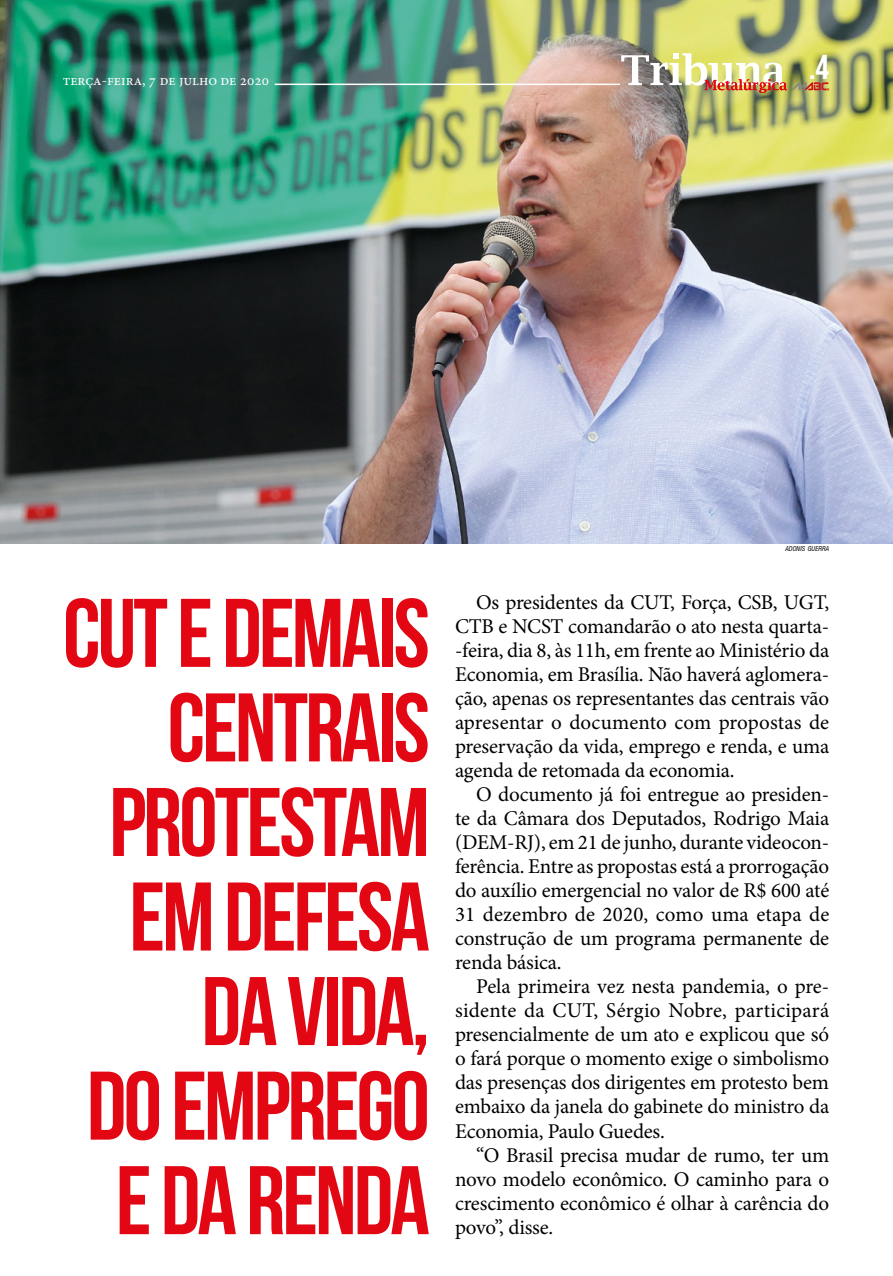
<style>
.page{position:relative;width:893px;height:1276px;background:#fff}
.page>*{position:absolute;margin:0;border:0;box-sizing:border-box;transform-origin:0 0}
.t1{font:97.2px/94.5px "Bebas Neue";letter-spacing:-.03em;color:#e30613;text-align:right}
.t2{font:34.5px "Bebas Neue";color:#fff}
.t3{font:21px/24px "Minion Pro";letter-spacing:-.01em;color:#000;text-align:justify}
.t4{font:15px "Minion Pro";color:#fff}
.t5{font:italic condensed 6.6px "Swiss 721 BT";color:#000}
</style>
<div class="page">
<img style="left:0;top:0;width:893px;height:544px">
<img style="left:621px;top:53px;width:208px;height:40px">
<hr style="left:275px;top:84px;width:345px;height:1px;background:#fff">
<p class="t4" style="left:63px;top:70px;width:208px">terça-feira, 7 de julho de 2020</p>
<h2 class="t2" style="left:809px;top:48px;width:22px">.4</h2>
<h1 class="t1" style="left:63px;top:585px;width:368px">CUT E DEMAIS<br>CENTRAIS<br>PROTESTAM<br>EM DEFESA<br>DA VIDA,<br>DO EMPREGO<br>E DA RENDA</h1>
<p class="t5" style="left:785px;top:544px;width:45px">ADONIS GUERRA</p>
<p class="t3" style="left:455px;top:590px;width:376px;text-indent:21px">Os presidentes da CUT, Força, CSB, UGT, CTB e NCST comandarão o ato nesta quarta--feira, dia 8, às 11h, em frente ao Ministério da Economia, em Brasília. Não haverá aglomera&shy;ção, apenas os representantes das centrais vão apresentar o documento com propostas de preservação da vida, emprego e renda, e uma agenda de retomada da economia.</p>
<p class="t3" style="left:455px;top:782px;width:376px;text-indent:21px">O documento já foi entregue ao presiden&shy;te da Câmara dos Deputados, Rodrigo Maia (DEM-RJ), em 21 de junho, durante videocon&shy;ferência. Entre as propostas está a prorrogação do auxílio emergencial no valor de R$ 600 até 31 dezembro de 2020, como uma etapa de construção de um programa permanente de renda básica.</p>
<p class="t3" style="left:455px;top:975px;width:376px;text-indent:21px">Pela primeira vez nesta pandemia, o pre&shy;sidente da CUT, Sérgio Nobre, participará presencialmente de um ato e explicou que só o fará porque o momento exige o simbolismo das presenças dos dirigentes em protesto bem embaixo da janela do gabinete do ministro da Economia, Paulo Guedes.</p>
<p class="t3" style="left:455px;top:1143px;width:376px;text-indent:21px">“O Brasil precisa mudar de rumo, ter um novo modelo econômico. O caminho para o crescimento econômico é olhar à carência do povo”, disse.</p>
</div>
